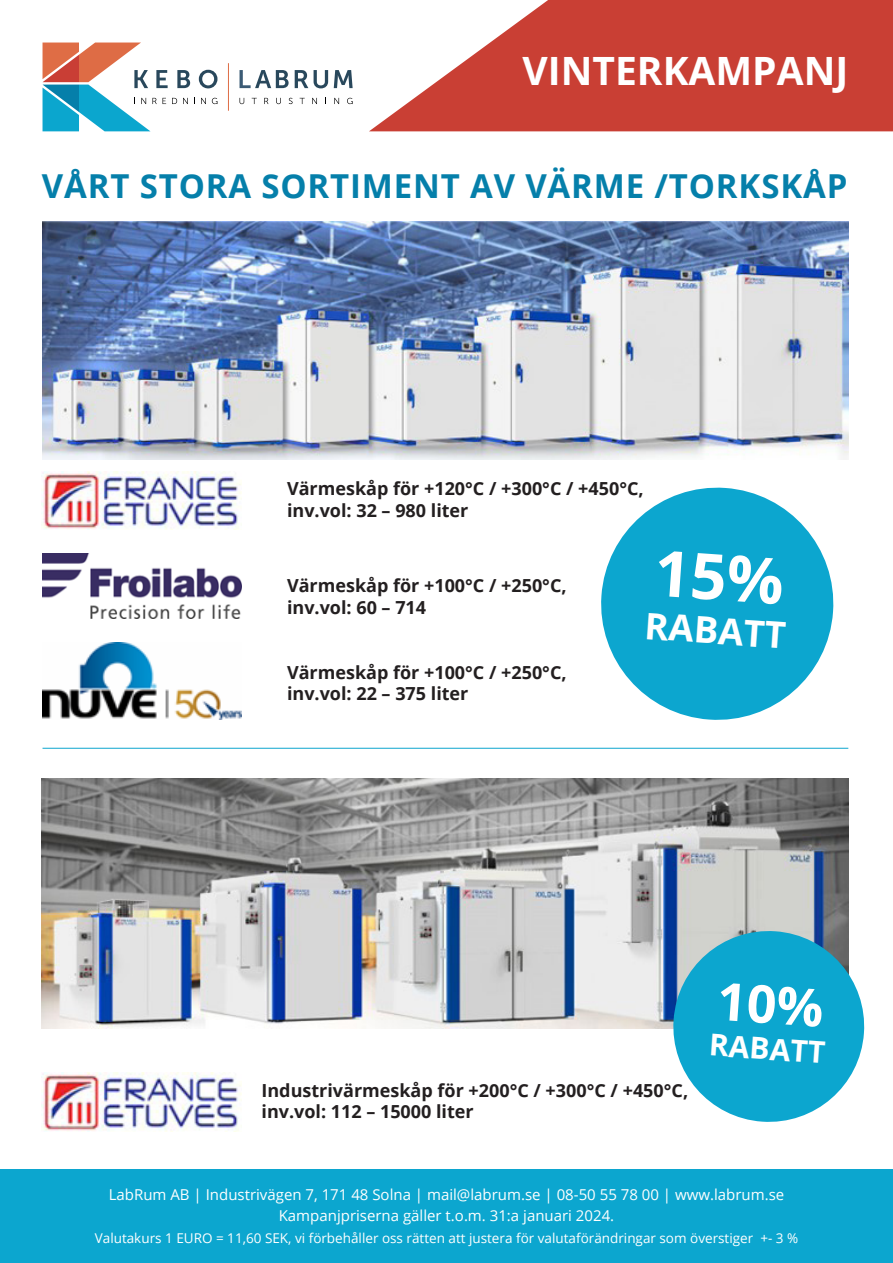
<style>
.page{position:relative;width:893px;height:1263px;background:#fff}
.page>*{position:absolute;margin:0;border:0;box-sizing:border-box;transform-origin:0 0}
.t1{font:700 39px "Open Sans";color:#fff}
.t2{font:700 36.6px "Open Sans";color:#fff}
.t3{font:700 33px "Open Sans";letter-spacing:.025em;color:#057faa}
.t4{font:700 30.15px "Open Sans";color:#fff}
.t5{font:700 18px "Open Sans";color:#231f20}
.t6{font:15px "Open Sans";color:#fff}
.t7{font:13.5px "Open Sans";color:#fff}
</style>
<div class="page">
<svg style="left:369px;top:0;width:524px;height:131px;fill:#c93f34"></svg>
<hr style="left:228px;top:63px;width:1px;height:48px;background:#de6c45">
<svg style="left:43px;top:43px;width:174px;height:88px"></svg>
<svg style="left:240px;top:70px;width:49px;height:18px"></svg>
<svg style="left:295px;top:70px;width:13px;height:18px"></svg>
<svg style="left:314px;top:70px;width:14px;height:18px"></svg>
<svg style="left:334px;top:70px;width:19px;height:18px"></svg>
<svg style="left:240px;top:98px;width:4px;height:6px"></svg>
<svg style="left:252px;top:98px;width:5px;height:6px"></svg>
<svg style="left:264px;top:98px;width:4px;height:6px"></svg>
<svg style="left:276px;top:98px;width:5px;height:6px"></svg>
<svg style="left:289px;top:98px;width:4px;height:6px"></svg>
<svg style="left:300px;top:98px;width:5px;height:6px"></svg>
<svg style="left:312px;top:98px;width:5px;height:6px"></svg>
<svg style="left:334px;top:98px;width:5px;height:6px"></svg>
<svg style="left:347px;top:98px;width:6px;height:6px"></svg>
<div style="left:0;top:1170px;width:893px;height:93px;background:#0ca6cf"></div>
<img style="left:43px;top:221px;width:805px;height:239px">
<img style="left:42px;top:778px;width:806px;height:250px">
<img style="left:42px;top:471px;width:200px;height:59px">
<img style="left:42px;top:1072px;width:200px;height:59px">
<img style="left:42px;top:554px;width:200px;height:64px">
<img style="left:42px;top:642px;width:200px;height:78px">
<hr style="left:43px;top:748px;width:805px;height:1px;background:#0ca6cf">
<svg style="left:601px;top:487px;width:233px;height:233px;fill:#0ca6cf"></svg>
<div style="left:656px;top:550px;width:127px;height:55px;background:#0ca6cf"></div>
<svg style="left:670px;top:928px;width:195px;height:194px;background:#3bb0d1"></svg>
<p class="t1" style="left:523px;top:43px;width:327px">VINTERKAMPANJ</p>
<p class="t3" style="left:42px;top:162px;width:807px">VÅRT STORA SORTIMENT AV VÄRME /TORKSKÅP</p>
<p class="t5" style="left:287px;top:476px;width:358px">Värmeskåp för +120°C / +300°C / +450°C,</p>
<p class="t5" style="left:287px;top:497px;width:183px">inv.vol: 32 – 980 liter</p>
<p class="t5" style="left:287px;top:573px;width:281px">Värmeskåp för +100°C / +250°C,</p>
<p class="t5" style="left:287px;top:594px;width:141px">inv.vol: 60 – 714</p>
<p class="t5" style="left:287px;top:659px;width:281px">Värmeskåp för +100°C / +250°C,</p>
<p class="t5" style="left:287px;top:681px;width:183px">inv.vol: 22 – 375 liter</p>
<p class="t2" style="left:646px;top:600px;width:143px;rotate:4deg">RABATT</p>
<p class="t4" style="left:711px;top:1023px;width:118px;rotate:4deg">RABATT</p>
<p class="t5" style="left:261px;top:1077px;width:428px">Industrivärmeskåp för +200°C / +300°C / +450°C,</p>
<p class="t5" style="left:261px;top:1099px;width:214px">inv.vol: 112 – 15000 liter</p>
<p class="t6" style="left:109px;top:1184px;width:677px">LabRum AB | Industrivägen 7, 171 48 Solna | mail@labrum.se | 08-50 55 78 00 | www.labrum.se</p>
<p class="t6" style="left:279px;top:1205px;width:337px">Kampanjpriserna gäller t.o.m. 31:a januari 2024.</p>
<p class="t7" style="left:95px;top:1229px;width:705px">Valutakurs 1 EURO = 11,60 SEK, vi förbehåller oss rätten att justera för valutaförändringar som överstiger +- 3 %</p>
</div>
